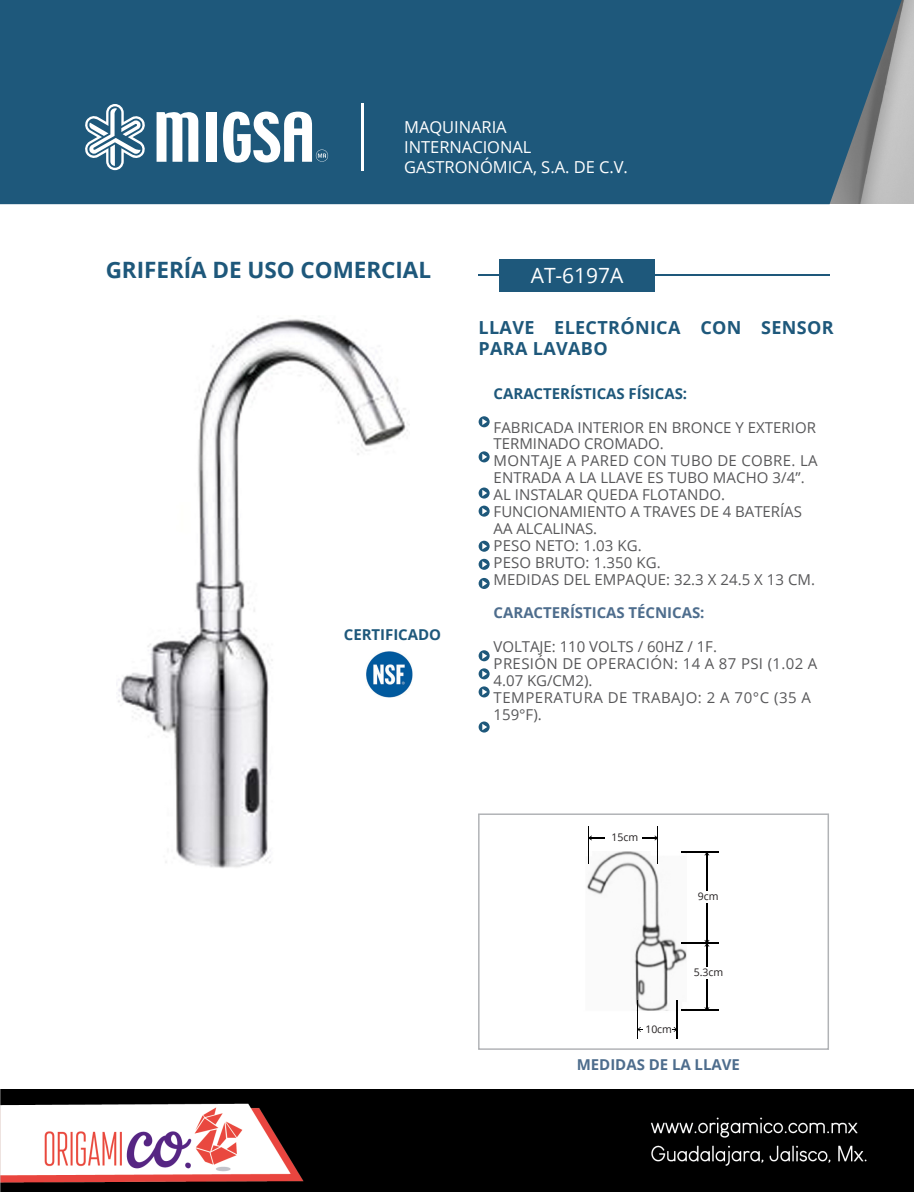
<style>
.page{position:relative;width:914px;height:1192px;background:#fff}
.page>*{position:absolute;margin:0;border:0;box-sizing:border-box;transform-origin:0 0}
.t1{font:700 22.5px "Open Sans";color:#1e587b}
.t2{font:21px "Open Sans";color:#fff}
.t3{font:700 18px/20.2px "Open Sans";letter-spacing:.02em;color:#1e587b}
.t4{font:16.5px/20.2px "Open Sans";color:#fff}
.t5{font:15px "Open Sans";color:#58585a}
.t6{font:700 15px "Open Sans";letter-spacing:-.005em;color:#4e6d8d}
.t7{font:700 15px "Open Sans";letter-spacing:-.005em;color:#1e587b}
.t8{font:15px "Open Sans";letter-spacing:.025em;color:#58585a}
.t9{font:15px "Open Sans";letter-spacing:.035em;color:#58585a}
.t10{font:15px "Open Sans";letter-spacing:.02em;color:#58585a}
.t11{font:10.5px "Open Sans";color:#231f20}
</style>
<div class="page">
<img style="left:901px;top:0;width:13px;height:204px">
<div style="left:0;top:0;width:901px;height:204px;background:#1e587b"></div>
<svg style="left:84px;top:104px;width:62px;height:66px"></svg>
<svg style="left:156px;top:112px;width:42px;height:50px"></svg>
<div style="left:206px;top:112px;width:10px;height:50px;background:#fff"></div>
<svg style="left:223px;top:111px;width:105px;height:51px"></svg>
<hr style="left:362px;top:104px;width:1px;height:66px;background:#fff">
<hr style="left:478px;top:274px;width:351px;height:1px;background:#1e587b">
<div style="left:500px;top:259px;width:154px;height:32px;background:#1e587b"></div>
<img style="left:116px;top:316px;width:294px;height:552px">
<img style="left:352px;top:651px;width:61px;height:46px">
<div style="left:478px;top:416px;width:11px;height:11px;background:#1e587b;border-radius:50%"></div>
<svg style="left:482px;top:418px;width:5px;height:7px"></svg>
<div style="left:478px;top:451px;width:11px;height:11px;background:#1e587b;border-radius:50%"></div>
<svg style="left:482px;top:453px;width:5px;height:7px"></svg>
<svg style="left:478px;top:487px;width:11px;height:11px"></svg>
<svg style="left:482px;top:490px;width:5px;height:6px"></svg>
<svg style="left:478px;top:505px;width:11px;height:11px"></svg>
<svg style="left:482px;top:508px;width:5px;height:6px"></svg>
<svg style="left:478px;top:540px;width:11px;height:11px"></svg>
<svg style="left:482px;top:543px;width:5px;height:6px"></svg>
<div style="left:478px;top:559px;width:11px;height:11px;background:#1e587b;border-radius:50%"></div>
<svg style="left:482px;top:561px;width:5px;height:6px"></svg>
<div style="left:478px;top:578px;width:11px;height:11px;background:#1e587b;border-radius:50%"></div>
<svg style="left:482px;top:580px;width:5px;height:6px"></svg>
<svg style="left:478px;top:686px;width:11px;height:11px"></svg>
<svg style="left:482px;top:688px;width:5px;height:7px"></svg>
<div style="left:478px;top:668px;width:11px;height:11px;background:#1e587b;border-radius:50%"></div>
<svg style="left:482px;top:670px;width:5px;height:7px"></svg>
<div style="left:478px;top:650px;width:11px;height:11px;background:#1e587b;border-radius:50%"></div>
<svg style="left:482px;top:652px;width:5px;height:7px"></svg>
<svg style="left:478px;top:721px;width:11px;height:11px"></svg>
<svg style="left:482px;top:723px;width:5px;height:7px"></svg>
<svg style="left:478px;top:813px;width:351px;height:236px"></svg>
<hr style="left:706px;top:852px;width:1px;height:157px;background:#000">
<hr style="left:681px;top:851px;width:37px;height:1px;background:#000">
<hr style="left:681px;top:1009px;width:37px;height:1px;background:#000">
<div style="left:688px;top:891px;width:37px;height:11px;background:#fff"></div>
<svg style="left:704px;top:852px;width:5px;height:3px"></svg>
<hr style="left:681px;top:942px;width:37px;height:1px;background:#000">
<svg style="left:704px;top:939px;width:5px;height:7px"></svg>
<div style="left:688px;top:967px;width:37px;height:11px;background:#fff"></div>
<hr style="left:588px;top:837px;width:70px;height:1px;background:#000">
<hr style="left:657px;top:826px;width:1px;height:37px;background:#000">
<svg style="left:654px;top:835px;width:3px;height:5px"></svg>
<hr style="left:588px;top:826px;width:1px;height:37px;background:#000">
<svg style="left:589px;top:835px;width:3px;height:5px"></svg>
<div style="left:605px;top:832px;width:36px;height:11px;background:#fff"></div>
<hr style="left:637px;top:1028px;width:39px;height:1px;background:#000">
<hr style="left:676px;top:1000px;width:1px;height:38px;background:#000">
<svg style="left:673px;top:1026px;width:3px;height:5px"></svg>
<hr style="left:637px;top:1000px;width:1px;height:38px;background:#000">
<svg style="left:638px;top:1026px;width:3px;height:5px"></svg>
<div style="left:643px;top:1024px;width:28px;height:11px;background:#fff"></div>
<img style="left:0;top:1089px;width:914px;height:102px">
<p class="t4" style="left:404px;top:116px;width:225px">MAQUINARIA<br>INTERNACIONAL<br>GASTRONÓMICA, S.A. DE C.V.</p>
<p class="t1" style="left:106px;top:254px;width:327px">GRIFERÍA DE USO COMERCIAL</p>
<p class="t2" style="left:530px;top:260px;width:94px">AT-6197A</p>
<p class="t3" style="left:478px;top:317px;width:356px">LLAVE ELECTRÓNICA CON SENSOR<br>PARA LAVABO</p>
<p class="t7" style="left:344px;top:623px;width:99px">CERTIFICADO</p>
<p class="t7" style="left:493px;top:383px;width:195px">CARACTERÍSTICAS FÍSICAS:</p>
<p class="t5" style="left:493px;top:416px;width:324px">FABRICADA INTERIOR EN BRONCE Y EXTERIOR</p>
<p class="t5" style="left:493px;top:433px;width:172px">TERMINADO CROMADO.</p>
<p class="t10" style="left:493px;top:450px;width:325px">MONTAJE A PARED CON TUBO DE COBRE. LA</p>
<p class="t5" style="left:493px;top:467px;width:313px">ENTRADA A LA LLAVE ES TUBO MACHO 3/4”.</p>
<p class="t5" style="left:493px;top:484px;width:233px">AL INSTALAR QUEDA FLOTANDO.</p>
<p class="t5" style="left:493px;top:501px;width:310px">FUNCIONAMIENTO A TRAVES DE 4 BATERÍAS</p>
<p class="t5" style="left:493px;top:518px;width:105px">AA ALCALINAS.</p>
<p class="t5" style="left:493px;top:534px;width:150px">PESO NETO: 1.03 KG.</p>
<p class="t5" style="left:493px;top:551px;width:169px">PESO BRUTO: 1.350 KG.</p>
<p class="t5" style="left:493px;top:568px;width:323px">MEDIDAS DEL EMPAQUE: 32.3 X 24.5 X 13 CM.</p>
<p class="t6" style="left:493px;top:602px;width:212px">CARACTERÍSTICAS TÉCNICAS:</p>
<p class="t5" style="left:493px;top:636px;width:225px">VOLTAJE: 110 VOLTS / 60HZ / 1F.</p>
<p class="t8" style="left:493px;top:653px;width:325px">PRESIÓN DE OPERACIÓN: 14 A 87 PSI (1.02 A</p>
<p class="t5" style="left:493px;top:669px;width:100px">4.07 KG/CM2).</p>
<p class="t9" style="left:493px;top:686px;width:319px">TEMPERATURA DE TRABAJO: 2 A 70°C (35 A</p>
<p class="t5" style="left:493px;top:703px;width:50px">159°F).</p>
<p class="t11" style="left:611px;top:830px;width:28px">15cm</p>
<p class="t11" style="left:698px;top:888px;width:22px">9cm</p>
<p class="t11" style="left:645px;top:1021px;width:28px">10cm</p>
<p class="t11" style="left:694px;top:965px;width:31px">5.3cm</p>
<p class="t6" style="left:577px;top:1054px;width:164px">MEDIDAS DE LA LLAVE</p>
</div>
